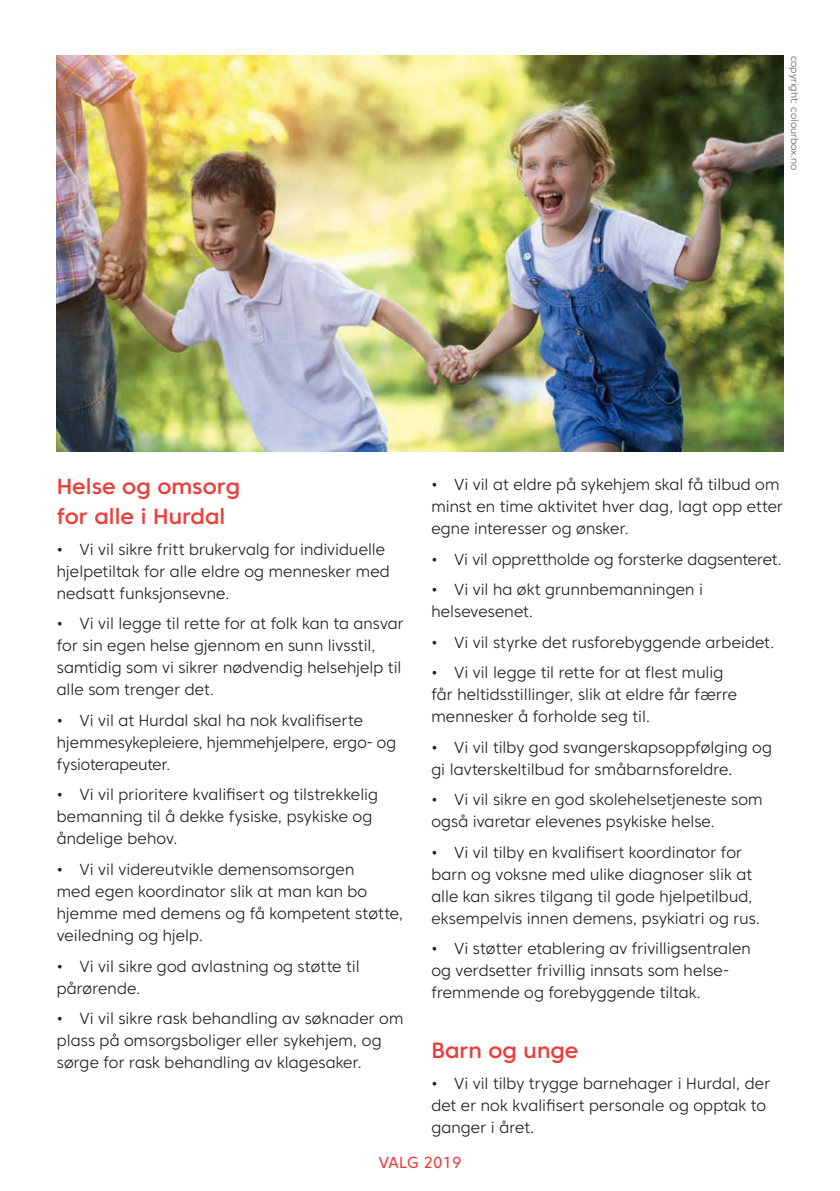
<style>
.page{position:relative;width:840px;height:1191px;background:#fff}
.page>*{position:absolute;margin:0;border:0;box-sizing:border-box;transform-origin:0 0}
.t1{font:500 22px/30px "Core Sans CR 55";color:#ee3d39}
.t2{font:300 16px/22px "Core Sans CR 35";letter-spacing:.005em;color:#231f20;scale:.96 1}
.t3{font:16px "Core Sans CR 45";color:#ee3d39}
.t4{font:300 10px "Core Sans CR 35";color:#636366}
</style>
<div class="page">
<img style="left:57px;top:56px;width:725px;height:395px">
<p class="t4" style="left:800px;top:56px;width:116px;rotate:90deg">copyright: colourbox.no</p>
<h1 class="t1" style="left:57px;top:471px;width:185px">Helse og omsorg for alle i Hurdal</h1>
<p class="t2" style="left:57px;top:538px;width:348px">• Vi vil sikre fritt brukervalg for individuelle hjelpetiltak for alle eldre og mennesker med nedsatt funksjonsevne.</p>
<p class="t2" style="left:57px;top:612px;width:363px">• Vi vil legge til rette for at folk kan ta ansvar for sin egen helse gjennom en sunn livsstil, samtidig som vi sikrer nødvendig helsehjelp til alle som trenger det.</p>
<p class="t2" style="left:57px;top:709px;width:355px">• Vi vil at Hurdal skal ha nok kvalifiserte hjemmesykepleiere, hjemmehjelpere, ergo- og fysioterapeuter.</p>
<p class="t2" style="left:57px;top:783px;width:336px">• Vi vil prioritere kvalifisert og tilstrekkelig bemanning til å dekke fysiske, psykiske og åndelige behov.</p>
<p class="t2" style="left:57px;top:858px;width:362px">• Vi vil videreutvikle demensomsorgen<br>med egen koordinator slik at man kan bo hjemme med demens og få kompetent støtte, veiledning og hjelp.</p>
<p class="t2" style="left:57px;top:954px;width:317px">• Vi vil sikre god avlastning og støtte til pårørende.</p>
<p class="t2" style="left:57px;top:1007px;width:362px">• Vi vil sikre rask behandling av søknader om plass på omsorgsboliger eller sykehjem, og sørge for rask behandling av klagesaker.</p>
<p class="t2" style="left:431px;top:473px;width:368px">• Vi vil at eldre på sykehjem skal få tilbud om minst en time aktivitet hver dag, lagt opp etter egne interesser og ønsker.</p>
<p class="t2" style="left:431px;top:548px;width:366px">• Vi vil opprettholde og forsterke dagsenteret.</p>
<p class="t2" style="left:431px;top:578px;width:284px">• Vi vil ha økt grunnbemanningen i helsevesenet.</p>
<p class="t2" style="left:431px;top:631px;width:359px">• Vi vil styrke det rusforebyggende arbeidet.</p>
<p class="t2" style="left:431px;top:661px;width:320px">• Vi vil legge til rette for at flest mulig får heltidsstillinger, slik at eldre får færre mennesker å forholde seg til.</p>
<p class="t2" style="left:431px;top:736px;width:356px">• Vi vil tilby god svangerskapsoppfølging og gi lavterskeltilbud for småbarnsforeldre.</p>
<p class="t2" style="left:431px;top:788px;width:346px">• Vi vil sikre en god skolehelsetjeneste som også ivaretar elevenes psykiske helse.</p>
<p class="t2" style="left:431px;top:841px;width:344px">• Vi vil tilby en kvalifisert koordinator for barn og voksne med ulike diagnoser slik at alle kan sikres tilgang til gode hjelpetilbud, eksempelvis innen demens, psykiatri og rus.</p>
<p class="t2" style="left:431px;top:937px;width:334px">• Vi støtter etablering av frivilligsentralen og verdsetter frivillig innsats som helse&shy;fremmende og forebyggende tiltak.</p>
<h1 class="t1" style="left:431px;top:1035px;width:149px">Barn og unge</h1>
<p class="t2" style="left:431px;top:1072px;width:354px">• Vi vil tilby trygge barnehager i Hurdal, der det er nok kvalifisert personale og opptak to ganger i året.</p>
<p class="t3" style="left:378px;top:1152px;width:85px">VALG 2019</p>
</div>
